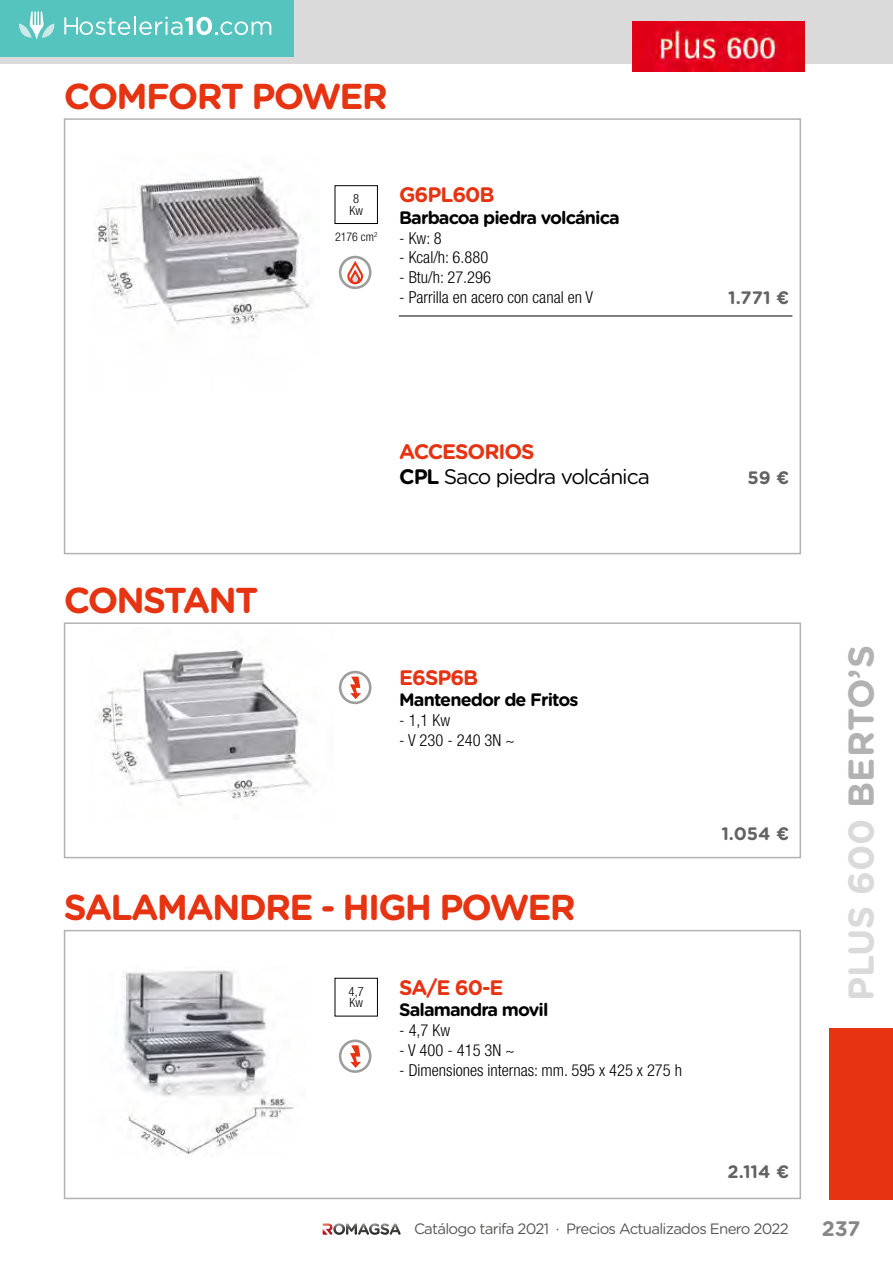
<style>
.page{position:relative;width:893px;height:1263px;background:#fff}
.page>*{position:absolute;margin:0;border:0;box-sizing:border-box;transform-origin:0 0}
.t1{font:700 36px "Gotham Rounded";letter-spacing:-.05em;color:#e63312}
.t2{font:700 36px "Gotham Rounded";color:#dadada}
.t3{font:21px/25.2px "Gotham Rounded";letter-spacing:-.05em;color:#000}
.t4{font:700 21px "Gotham Rounded";letter-spacing:-.05em;color:#e63312}
.t5{font:700 21px "Gotham Rounded";color:#878787}
.t6{font:700 18px "Gotham Rounded";letter-spacing:-.05em;color:#000}
.t7{font:700 18px "Gotham Rounded";color:#646363}
.t8{font:300 condensed 16.5px "Helvetica Neue";color:#000}
.t9{font:15px "Gotham Rounded";letter-spacing:-.05em;color:#575756}
.t10{font:300 condensed 12.75px/11.4px "Helvetica Neue";color:#000}
.t11{font:300 condensed 12px "Helvetica Neue";color:#000}
.s1{font-weight:700;color:#e63312}
.s2{font-weight:700}
.s3{color:#b3b2b2}
</style>
<div class="page">
<div style="left:0;top:0;width:893px;height:64px;background:#dadada"></div>
<div style="left:829px;top:1028px;width:64px;height:171px;background:#e63312"></div>
<svg style="left:323px;top:1223px;width:78px;height:12px"></svg>
<img style="left:633px;top:22px;width:171px;height:50px">
<div style="left:64px;top:118px;width:737px;height:436px;border:2px solid #b3b2b2"></div>
<div style="left:64px;top:930px;width:737px;height:269px;border:2px solid #b3b2b2"></div>
<div style="left:64px;top:622px;width:737px;height:236px;border:2px solid #b3b2b2"></div>
<div style="left:335px;top:185px;width:43px;height:39px;border:1px solid #000"></div>
<svg style="left:336px;top:253px;width:39px;height:39px"></svg>
<svg style="left:340px;top:257px;width:30px;height:31px"></svg>
<div style="left:339px;top:256px;width:32px;height:33px;border:3px solid #9d9d9c;border-radius:50%"></div>
<svg style="left:346px;top:259px;width:19px;height:26px"></svg>
<svg style="left:336px;top:1037px;width:39px;height:39px"></svg>
<div style="left:340px;top:1041px;width:30px;height:30px;background:#fff;border-radius:50%"></div>
<div style="left:339px;top:1039px;width:32px;height:34px;border:3px solid #9d9d9c;border-radius:50%"></div>
<svg style="left:350px;top:1045px;width:11px;height:23px"></svg>
<svg style="left:336px;top:668px;width:39px;height:39px"></svg>
<svg style="left:340px;top:672px;width:30px;height:31px"></svg>
<div style="left:339px;top:671px;width:32px;height:33px;border:3px solid #9d9d9c;border-radius:50%"></div>
<svg style="left:350px;top:677px;width:11px;height:22px"></svg>
<hr style="left:399px;top:316px;width:393px;height:1px;background:#000">
<img style="left:123px;top:970px;width:171px;height:187px">
<img style="left:98px;top:650px;width:213px;height:151px">
<img style="left:96px;top:175px;width:216px;height:153px">
<div style="left:0;top:0;width:293px;height:57px;background:#55c3be"></div>
<svg style="left:64px;top:16px;width:207px;height:19px"></svg>
<svg style="left:19px;top:11px;width:36px;height:29px"></svg>
<h1 class="t1" style="left:64px;top:70px;width:326px">COMFORT POWER</h1>
<p class="t10" style="left:349px;top:193px;width:15px">8<br>Kw</p>
<p class="t11" style="left:335px;top:230px;width:44px">2176 cm<sup>2</sup></p>
<p class="t4" style="left:399px;top:179px;width:97px">G6PL60B</p>
<p class="t6" style="left:399px;top:204px;width:222px">Barbacoa piedra volcánica</p>
<p class="t8" style="left:399px;top:228px;width:44px">- Kw: 8</p>
<p class="t8" style="left:399px;top:248px;width:91px">- Kcal/h: 6.880</p>
<p class="t8" style="left:399px;top:268px;width:93px">- Btu/h: 27.296</p>
<p class="t8" style="left:399px;top:288px;width:195px">- Parrilla en acero con canal en V</p>
<p class="t7" style="left:728px;top:284px;width:62px">1.771 €</p>
<h1 class="t1" style="left:64px;top:574px;width:196px">CONSTANT</h1>
<p class="t3" style="left:399px;top:438px;width:252px"><span class="s1">ACCESORIOS<br></span><span class="s2">CPL</span> Saco piedra volcánica</p>
<p class="t4" style="left:399px;top:662px;width:81px">E6SP6B</p>
<p class="t6" style="left:399px;top:687px;width:181px">Mantenedor de Fritos</p>
<p class="t8" style="left:399px;top:711px;width:52px">- 1,1 Kw</p>
<p class="t8" style="left:399px;top:731px;width:117px">- V 230 - 240 3N ~</p>
<h1 class="t1" style="left:64px;top:881px;width:513px">SALAMANDRE - HIGH POWER</h1>
<p class="t10" style="left:349px;top:986px;width:17px">4,7<br>Kw</p>
<p class="t4" style="left:399px;top:972px;width:106px">SA/E 60-E</p>
<p class="t6" style="left:399px;top:997px;width:151px">Salamandra movil</p>
<p class="t8" style="left:399px;top:1021px;width:52px">- 4,7 Kw</p>
<p class="t8" style="left:399px;top:1041px;width:117px">- V 400 - 415 3N ~</p>
<p class="t8" style="left:399px;top:1060px;width:284px">- Dimensiones internas: mm. 595 x 425 x 275 h</p>
<p class="t7" style="left:747px;top:464px;width:43px">59 €</p>
<p class="t7" style="left:721px;top:820px;width:69px">1.054 €</p>
<p class="t7" style="left:728px;top:1159px;width:63px">2.114 €</p>
<h1 class="t2" style="left:835px;top:1001px;width:358px;rotate:-90deg">PLUS 600 <span class="s3">BERTO’S</span></h1>
<p class="t9" style="left:414px;top:1219px;width:376px">Catálogo tarifa 2021 · Precios Actualizados Enero 2022</p>
<p class="t5" style="left:822px;top:1213px;width:40px">237</p>
</div>
